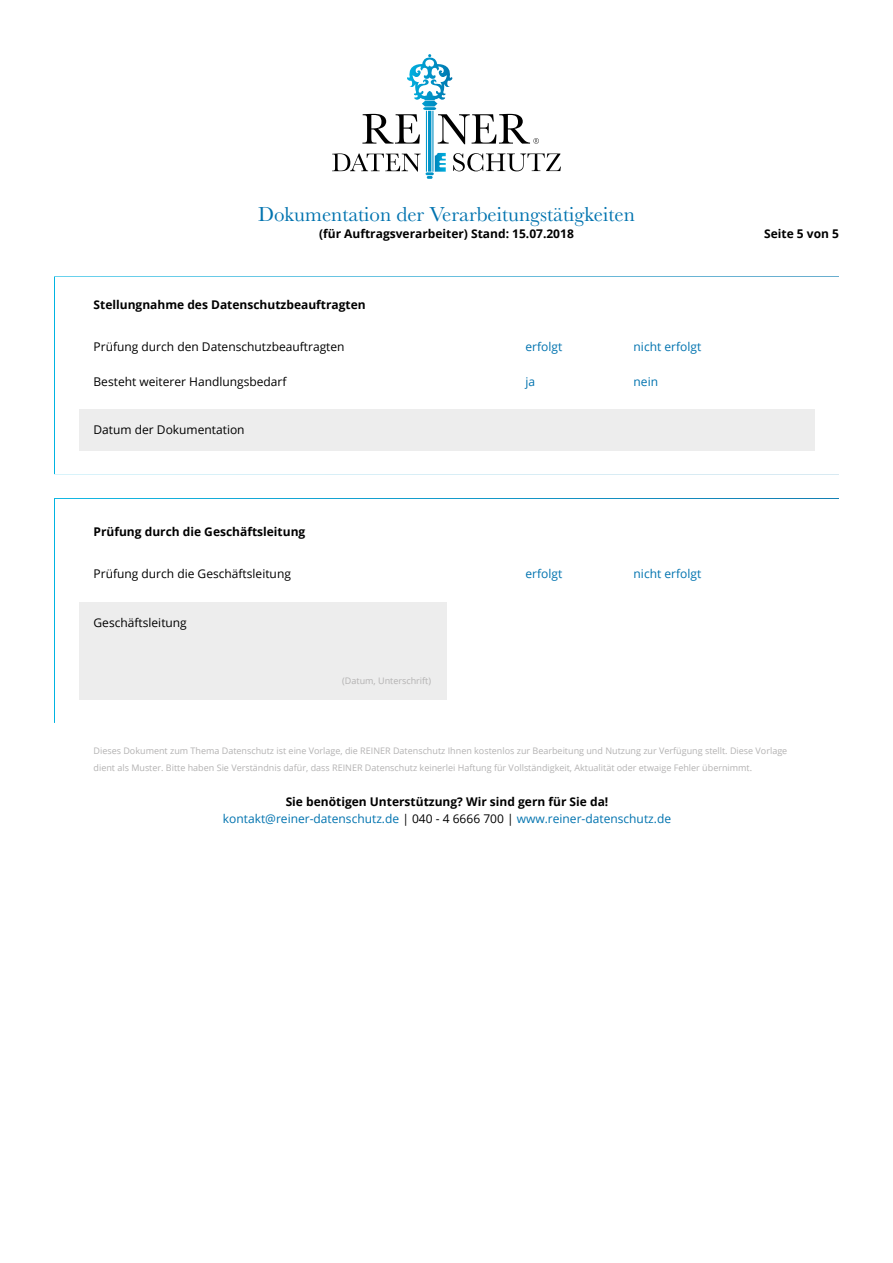
<style>
.page{position:relative;width:893px;height:1263px;background:#fff}
.page>*{position:absolute;margin:0;border:0;box-sizing:border-box;transform-origin:0 0}
.t1{font:21px "Baskerville";color:#0073af}
.t2{font:12px/17.2px "Open Sans";color:#0073af;text-align:center}
.t3{font:12px "Open Sans";color:#000}
.t4{font:700 12px "Open Sans";color:#000}
.t5{font:9px/17.2px "Open Sans";color:#b3b2b2}
.s1{font-weight:700;color:#000}
.s2{color:#000}
</style>
<div class="page">
<div style="left:54px;top:498px;width:785px;height:225px;background:#fff;border:2px solid #fff"></div>
<div style="left:79px;top:602px;width:367px;height:97px;background:#ededed"></div>
<div style="left:54px;top:276px;width:785px;height:198px;background:#fff;border:2px solid #fff"></div>
<div style="left:79px;top:409px;width:735px;height:42px;background:#ededed"></div>
<svg style="left:407px;top:54px;width:46px;height:54px"></svg>
<svg style="left:435px;top:153px;width:11px;height:19px"></svg>
<svg style="left:362px;top:114px;width:58px;height:30px"></svg>
<svg style="left:332px;top:153px;width:89px;height:19px"></svg>
<svg style="left:453px;top:153px;width:108px;height:18px"></svg>
<svg style="left:438px;top:114px;width:101px;height:30px"></svg>
<h1 class="t1" style="left:258px;top:201px;width:378px">Dokumentation der Verarbeitungstätigkeiten</h1>
<h2 class="t4" style="left:319px;top:225px;width:256px">(für Auftragsverarbeiter) Stand: 15.07.2018</h2>
<h2 class="t4" style="left:94px;top:296px;width:274px">Stellungnahme des Datenschutzbeauftragten</h2>
<h2 class="t3" style="left:94px;top:339px;width:253px">Prüfung durch den Datenschutzbeauftragten</h2>
<h2 class="t2" style="left:526px;top:338px;width:38px">erfolgt</h2>
<h2 class="t2" style="left:634px;top:338px;width:69px">nicht erfolgt</h2>
<h2 class="t3" style="left:94px;top:373px;width:195px">Besteht weiterer Handlungsbedarf</h2>
<h2 class="t2" style="left:526px;top:372px;width:11px">ja</h2>
<h2 class="t2" style="left:634px;top:372px;width:26px">nein</h2>
<h2 class="t3" style="left:94px;top:422px;width:153px">Datum der Dokumentation</h2>
<h2 class="t4" style="left:94px;top:523px;width:213px">Prüfung durch die Geschäftsleitung</h2>
<h2 class="t3" style="left:94px;top:565px;width:199px">Prüfung durch die Geschäftsleitung</h2>
<h2 class="t2" style="left:526px;top:564px;width:38px">erfolgt</h2>
<h2 class="t2" style="left:634px;top:564px;width:69px">nicht erfolgt</h2>
<h2 class="t3" style="left:94px;top:615px;width:95px">Geschäftsleitung</h2>
<p class="t5" style="left:342px;top:671px;width:90px">(Datum, Unterschrift)</p>
<h2 class="t4" style="left:764px;top:225px;width:76px">Seite 5 von 5</h2>
<p class="t5" style="left:94px;top:742px;width:695px">Dieses Dokument zum Thema Datenschutz ist eine Vorlage, die REINER Datenschutz Ihnen kostenlos zur Bearbeitung und Nutzung zur Verfügung stellt. Diese Vorlage dient als Muster. Bitte haben Sie Verständnis dafür, dass REINER Datenschutz keinerlei Haftung für Vollständigkeit, Aktualität oder etwaige Fehler übernimmt.</p>
<h2 class="t2" style="left:223px;top:792px;width:450px"><span class="s1">Sie benötigen Unterstützung? Wir sind gern für Sie da! </span>kontakt@reiner-datenschutz.de <span class="s2">| 040 - 4 6666 700 |</span> www.reiner-datenschutz.de</h2>
</div>
